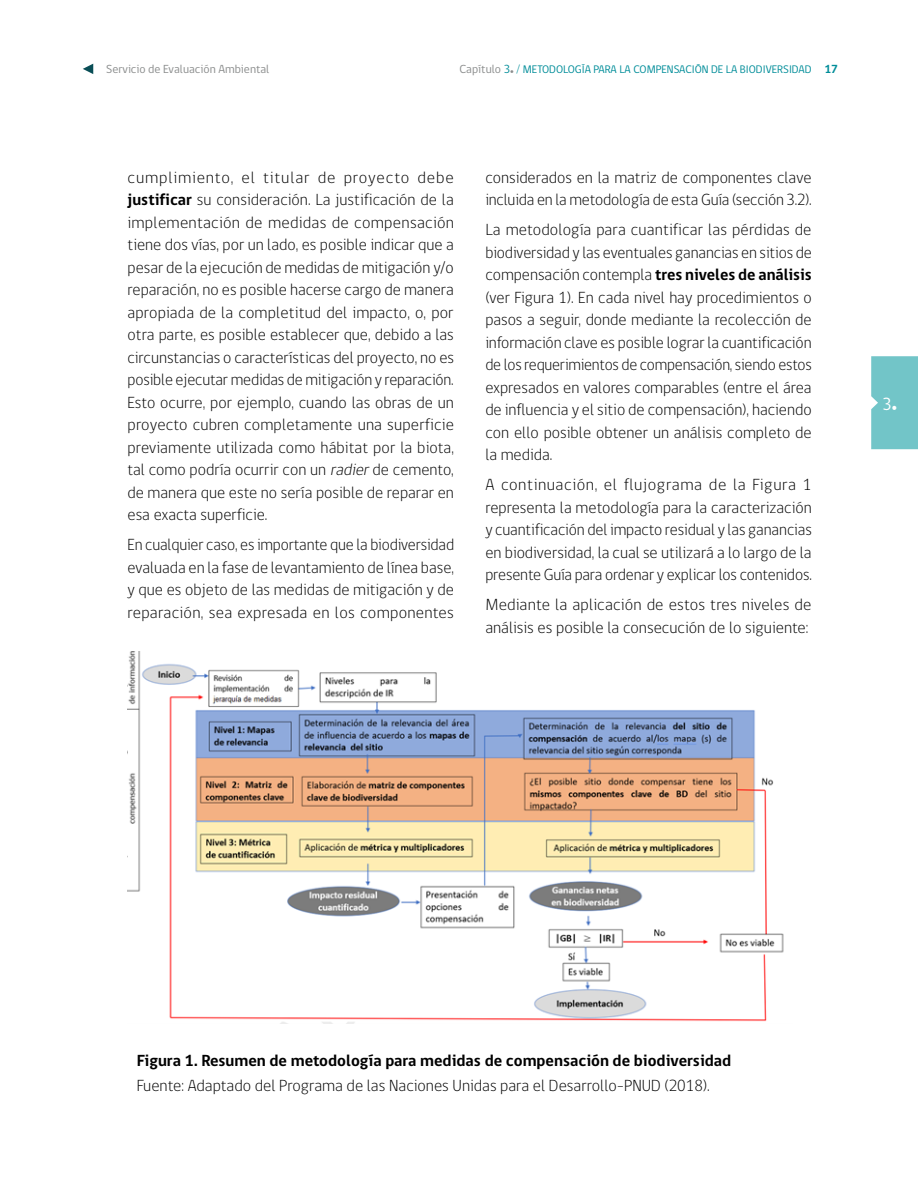
<style>
.page{position:relative;width:918px;height:1188px;background:#fff}
.page>*{position:absolute;margin:0;border:0;box-sizing:border-box;transform-origin:0 0}
.t1{font:18px "gob CL";color:#fff;scale:.95 1}
.t2{font:300 16.5px/22.5px "gob CL";color:#000;text-align:justify}
.t3{font:700 16.5px "gob CL";color:#000}
.t4{font:12px "gob CL";color:#8b8d8d}
.t5{font:11.25px "gob CL";color:#008d99}
.s1{font-size:12px;color:#8b8d8d}
.s2{font-size:12px}
.s3{font-family:"Pistilli";font-size:12px;color:#8b8d8d}
.s4{font-weight:700;font-size:12px}
.s5{font-weight:700}
.s6{font-style:italic}
.s7{font-family:"Pistilli"}
</style>
<div class="page">
<div style="left:871px;top:356px;width:47px;height:93px;background:#72c5c8"></div>
<svg style="left:83px;top:64px;width:10px;height:10px"></svg>
<img style="left:128px;top:652px;width:656px;height:372px">
<p class="t4" style="left:106px;top:61px;width:165px">Servicio de Evaluación Ambiental</p>
<p class="t5" style="left:459px;top:62px;width:380px"><span class="s1">Capítulo</span> <span class="s2">3</span><span class="s3">.</span> <span class="s2">/</span> METODOLOGÍA PARA LA COMPENSACIÓN DE LA BIODIVERSIDAD <span class="s4">17</span></p>
<p class="t2" style="left:128px;top:167px;width:328px">cumplimiento, el titular de proyecto debe <span class="s5">justificar</span> su consideración. La justificación de la implementación de medidas de compensación tiene dos vías, por un lado, es posible indicar que a pesar de la ejecución de medidas de mitigación y/o reparación, no es posible hacerse cargo de manera apropiada de la completitud del impacto, o, por otra parte, es posible establecer que, debido a las circunstancias o características del proyecto, no es posible ejecutar medidas de mitigación y reparación.<br>Esto ocurre, por ejemplo, cuando las obras de un proyecto cubren completamente una superficie previamente utilizada como hábitat por la biota, tal como podría ocurrir con un <span class="s6">radier</span>de cemento, de manera que este no sería posible de reparar en esa exacta superficie.</p>
<p class="t2" style="left:128px;top:534px;width:328px">En cualquier caso, es importante que la biodiversidad evaluada en la fase de levantamiento de línea base, y que es objeto de las medidas de mitigación y de reparación, sea expresada en los componentes</p>
<p class="t2" style="left:485px;top:167px;width:328px">considerados en la matriz de componentes clave incluida en la metodología de esta Guía (sección 3.2).</p>
<p class="t2" style="left:485px;top:219px;width:328px">La metodología para cuantificar las pérdidas de biodiversidad y las eventuales ganancias en sitios de compensación contempla <span class="s5">tres niveles de análisis </span>(ver Figura 1). En cada nivel hay procedimientos o pasos a seguir, donde mediante la recolección de información clave es posible lograr la cuantificación de los requerimientos de compensación, siendo estos expresados en valores comparables (entre el área de influencia y el sitio de compensación), haciendo con ello posible obtener un análisis completo de la medida.</p>
<p class="t2" style="left:485px;top:474px;width:328px">A continuación, el flujograma de la Figura 1 representa la metodología para la caracterización y cuantificación del impacto residual y las ganancias en biodiversidad, la cual se utilizará a lo largo de la presente Guía para ordenar y explicar los contenidos.</p>
<p class="t2" style="left:485px;top:594px;width:328px">Mediante la aplicación de estos tres niveles de análisis es posible la consecución de lo siguiente:</p>
<p class="t1" style="left:883px;top:392px;width:17px">3<span class="s7">.</span></p>
<p class="t3" style="left:137px;top:1049px;width:596px">Figura 1. Resumen de metodología para medidas de compensación de biodiversidad</p>
<p class="t2" style="left:137px;top:1075px;width:574px">Fuente: Adaptado del Programa de las Naciones Unidas para el Desarrollo-PNUD (2018).</p>
</div>
